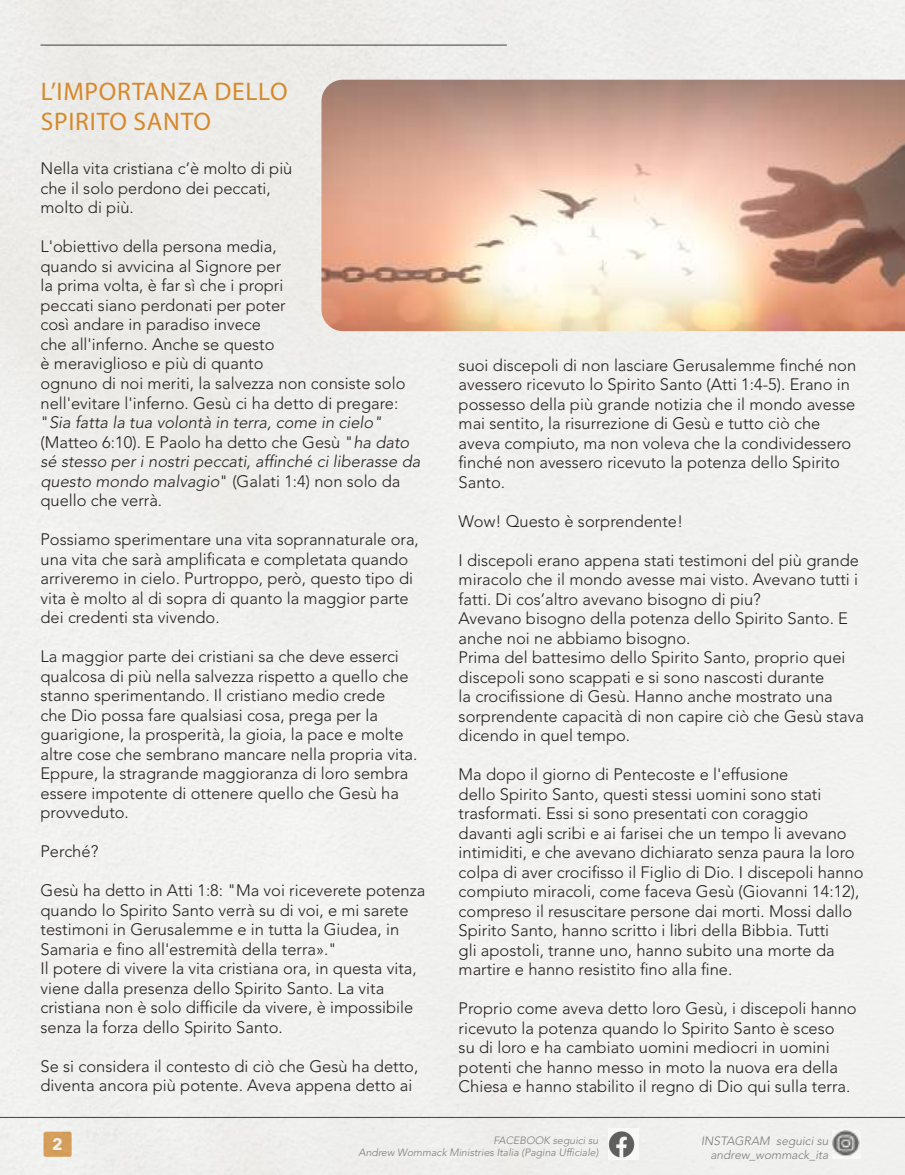
<style>
.page{position:relative;width:905px;height:1175px;background:#fff}
.page>*{position:absolute;margin:0;border:0;box-sizing:border-box;transform-origin:0 0}
.t1{font:25.5px/30px "Myriad Pro";letter-spacing:.03em;color:#d6892b}
.t2{font:300 16.5px/19.5px "Avenir LT Std";color:#241f1f}
.t3{font:700 16.5px "Avenir Next";color:#fff}
.t4{font:italic 300 12px/13.5px "Avenir LT Std";color:#7d7c7e;text-align:right}
.t5{font:italic 300 10.5px/12px "Avenir LT Std";color:#7d7c7e;text-align:right}
.s1{font-style:italic}
</style>
<div class="page">
<div style="left:0;top:0;width:904px;height:1174px;background:#f0f1ef"></div>
<img style="left:321px;top:80px;width:583px;height:251px">
<img style="left:608px;top:1128px;width:31px;height:31px">
<img style="left:832px;top:1130px;width:28px;height:28px">
<h1 class="t1" style="left:41px;top:76px;width:248px">L’IMPORTANZA DELLO<br>SPIRITO SANTO</h1>
<p class="t2" style="left:40px;top:159px;width:253px">Nella vita cristiana c’è molto di più che il solo perdono dei peccati, molto di più.</p>
<p class="t2" style="left:40px;top:237px;width:381px">L'obiettivo della persona media,<br>quando si avvicina al Signore per<br>la prima volta, è far sì che i propri<br>peccati siano perdonati per poter<br>così andare in paradiso invece<br>che all'inferno. Anche se questo<br>è meraviglioso e più di quanto<br>ognuno di noi meriti, la salvezza non consiste solo nell'evitare l'inferno. Gesù ci ha detto di pregare: "<span class="s1">Sia fatta la tua volontà in terra, come in cielo" </span>(Matteo 6:10). E Paolo ha detto che Gesù "<span class="s1">ha dato sé stesso per i nostri peccati, affinché ci liberasse da questo mondo malvagio</span>" (Galati 1:4) non solo da quello che verrà.</p>
<p class="t2" style="left:40px;top:529px;width:380px">Possiamo sperimentare una vita soprannaturale ora, una vita che sarà amplificata e completata quando arriveremo in cielo. Purtroppo, però, questo tipo di vita è molto al di sopra di quanto la maggior parte dei credenti sta vivendo.</p>
<p class="t2" style="left:40px;top:646px;width:378px">La maggior parte dei cristiani sa che deve esserci qualcosa di più nella salvezza rispetto a quello che stanno sperimentando. Il cristiano medio crede<br>che Dio possa fare qualsiasi cosa, prega per la guarigione, la prosperità, la gioia, la pace e molte altre cose che sembrano mancare nella propria vita.<br>Eppure, la stragrande maggioranza di loro sembra essere impotente di ottenere quello che Gesù ha provveduto.</p>
<p class="t2" style="left:40px;top:841px;width:59px">Perché?</p>
<p class="t2" style="left:40px;top:880px;width:386px">Gesù ha detto in Atti 1:8: "Ma voi riceverete potenza quando lo Spirito Santo verrà su di voi, e mi sarete testimoni in Gerusalemme e in tutta la Giudea, in Samaria e fino all'estremità della terra»."<br>Il potere di vivere la vita cristiana ora, in questa vita, viene dalla presenza dello Spirito Santo. La vita cristiana non è solo difficile da vivere, è impossibile senza la forza dello Spirito Santo.</p>
<p class="t2" style="left:40px;top:1056px;width:379px">Se si considera il contesto di ciò che Gesù ha detto, diventa ancora più potente. Aveva appena detto ai</p>
<p class="t2" style="left:458px;top:355px;width:399px">suoi discepoli di non lasciare Gerusalemme finché non avessero ricevuto lo Spirito Santo (Atti 1:4-5). Erano in possesso della più grande notizia che il mondo avesse mai sentito, la risurrezione di Gesù e tutto ciò che aveva compiuto, ma non voleva che la condividessero finché non avessero ricevuto la potenza dello Spirito Santo.</p>
<p class="t2" style="left:458px;top:511px;width:226px">Wow! Questo è sorprendente!</p>
<p class="t2" style="left:458px;top:550px;width:407px">I discepoli erano appena stati testimoni del più grande miracolo che il mondo avesse mai visto. Avevano tutti i fatti. Di cos’altro avevano bisogno di piu?<br>Avevano bisogno della potenza dello Spirito Santo. E anche noi ne abbiamo bisogno.<br>Prima del battesimo dello Spirito Santo, proprio quei discepoli sono scappati e si sono nascosti durante<br>la crocifissione di Gesù. Hanno anche mostrato una sorprendente capacità di non capire ciò che Gesù stava dicendo in quel tempo.</p>
<p class="t2" style="left:458px;top:765px;width:406px">Ma dopo il giorno di Pentecoste e l'effusione<br>dello Spirito Santo, questi stessi uomini sono stati trasformati. Essi si sono presentati con coraggio davanti agli scribi e ai farisei che un tempo li avevano intimiditi, e che avevano dichiarato senza paura la loro colpa di aver crocifisso il Figlio di Dio. I discepoli hanno compiuto miracoli, come faceva Gesù (Giovanni 14:12), compreso il resuscitare persone dai morti. Mossi dallo Spirito Santo, hanno scritto i libri della Bibbia. Tutti<br>gli apostoli, tranne uno, hanno subito una morte da martire e hanno resistito fino alla fine.</p>
<p class="t2" style="left:458px;top:999px;width:399px">Proprio come aveva detto loro Gesù, i discepoli hanno ricevuto la potenza quando lo Spirito Santo è sceso<br>su di loro e ha cambiato uomini mediocri in uomini potenti che hanno messo in moto la nuova era della Chiesa e hanno stabilito il regno di Dio qui sulla terra.</p>
<p class="t4" style="left:701px;top:1134px;width:129px">INSTAGRAM seguici su andrew_wommack_ita</p>
<p class="t5" style="left:358px;top:1134px;width:241px">FACEBOOK seguici su<br>Andrew Wommack Ministries Italia (Pagina Ufficiale)</p>
<p class="t3" style="left:52px;top:1129px;width:12px">2</p>
</div>
